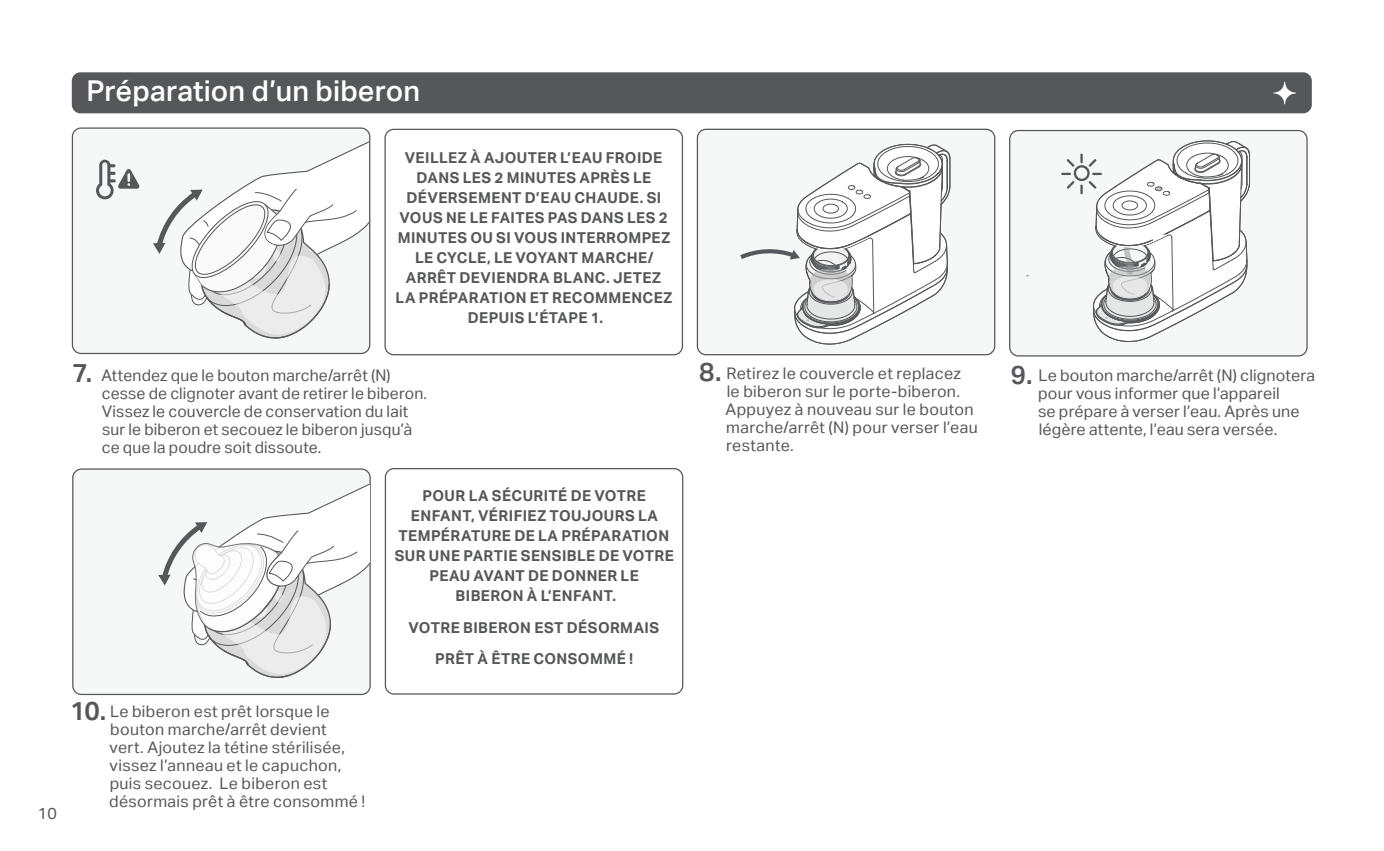
<style>
.page{position:relative;width:1384px;height:851px;background:#fff}
.page>*{position:absolute;margin:0;border:0;box-sizing:border-box;transform-origin:0 0}
.t1{font:500 28.8px "Aktiv Grotesk";letter-spacing:.005em;color:#fff}
.t2{font:600 26px "Aktiv Grotesk";color:#55575a}
.t3{font:16px/18px "Aktiv Grotesk";letter-spacing:.015em;color:#55575a}
.t4{font:700 15px/20px "Aktiv Grotesk";letter-spacing:.03em;color:#55575a;text-align:center}
</style>
<div class="page">
<div style="left:1009px;top:130px;width:297px;height:226px;background:#f6f7f7;border-radius:9px"></div>
<div style="left:1009px;top:130px;width:298px;height:226px;border:1px solid #55575a;border-radius:9px"></div>
<div style="left:72px;top:128px;width:298px;height:225px;background:#f6f7f7;border-radius:9px"></div>
<div style="left:72px;top:127px;width:298px;height:227px;border:1px solid #55575a;border-radius:9px"></div>
<div style="left:697px;top:129px;width:297px;height:225px;background:#f6f7f7;border-radius:9px"></div>
<div style="left:696px;top:129px;width:299px;height:226px;border:1px solid #55575a;border-radius:9px"></div>
<div style="left:73px;top:469px;width:297px;height:225px;background:#f6f7f7;border-radius:9px"></div>
<div style="left:72px;top:468px;width:299px;height:227px;border:1px solid #55575a;border-radius:9px"></div>
<div style="left:72px;top:72px;width:1239px;height:41px;background:#55575a;border-radius:9px"></div>
<svg style="left:1273px;top:82px;width:22px;height:22px"></svg>
<svg style="left:1062px;top:140px;width:188px;height:202px"></svg>
<svg style="left:96px;top:160px;width:43px;height:39px"></svg>
<svg style="left:740px;top:143px;width:210px;height:201px"></svg>
<svg style="left:158px;top:484px;width:211px;height:194px"></svg>
<svg style="left:153px;top:142px;width:216px;height:197px"></svg>
<div style="left:384px;top:129px;width:299px;height:226px;border:1px solid #55575a;border-radius:9px"></div>
<div style="left:385px;top:468px;width:298px;height:226px;border:1px solid #55575a;border-radius:9px"></div>
<h1 class="t1" style="left:86px;top:74px;width:335px">Préparation d’un biberon</h1>
<p class="t3" style="left:38px;top:803px;width:20px">10</p>
<p class="t4" style="left:395px;top:147px;width:278px">VEILLEZ À AJOUTER L’EAU FROIDE<br>DANS LES 2 MINUTES APRÈS LE<br>DÉVERSEMENT D’EAU CHAUDE. SI<br>VOUS NE LE FAITES PAS DANS LES 2<br>MINUTES OU SI VOUS INTERROMPEZ<br>LE CYCLE, LE VOYANT MARCHE/<br>ARRÊT DEVIENDRA BLANC. JETEZ<br>LA PRÉPARATION ET RECOMMENCEZ<br>DEPUIS L’ÉTAPE 1.</p>
<h2 class="t2" style="left:73px;top:358px;width:21px">7.</h2>
<h2 class="t2" style="left:699px;top:356px;width:24px">8.</h2>
<p class="t3" style="left:101px;top:366px;width:327px">Attendez que le bouton marche/arrêt (N) cesse de clignoter avant de retirer le biberon.<br>Vissez le couvercle de conservation du lait sur le biberon et secouez le biberon jusqu’à ce que la poudre soit dissoute.</p>
<p class="t3" style="left:725px;top:364px;width:254px">Retirez le couvercle et replacez<br>le biberon sur le porte-biberon.<br>Appuyez à nouveau sur le bouton marche/arrêt (N) pour verser l’eau restante.</p>
<h2 class="t2" style="left:70px;top:696px;width:38px">10.</h2>
<p class="t3" style="left:109px;top:702px;width:257px">Le biberon est prêt lorsque le bouton marche/arrêt devient<br>vert. Ajoutez la tétine stérilisée, vissez l’anneau et le capuchon, puis secouez. Le biberon est désormais prêt à être consommé !</p>
<p class="t4" style="left:394px;top:486px;width:281px">POUR LA SÉCURITÉ DE VOTRE<br>ENFANT, VÉRIFIEZ TOUJOURS LA<br>TEMPÉRATURE DE LA PRÉPARATION<br>SUR UNE PARTIE SENSIBLE DE VOTRE<br>PEAU AVANT DE DONNER LE<br>BIBERON À L’ENFANT.</p>
<p class="t4" style="left:408px;top:611px;width:252px;line-height:31.4px">VOTRE BIBERON EST DÉSORMAIS<br>PRÊT À ÊTRE CONSOMMÉ !</p>
<h2 class="t2" style="left:1010px;top:360px;width:23px">9.</h2>
<p class="t3" style="left:1038px;top:366px;width:278px">Le bouton marche/arrêt (N) clignotera pour vous informer que l’appareil<br>se prépare à verser l’eau. Après une légère attente, l’eau sera versée.</p>
</div>
